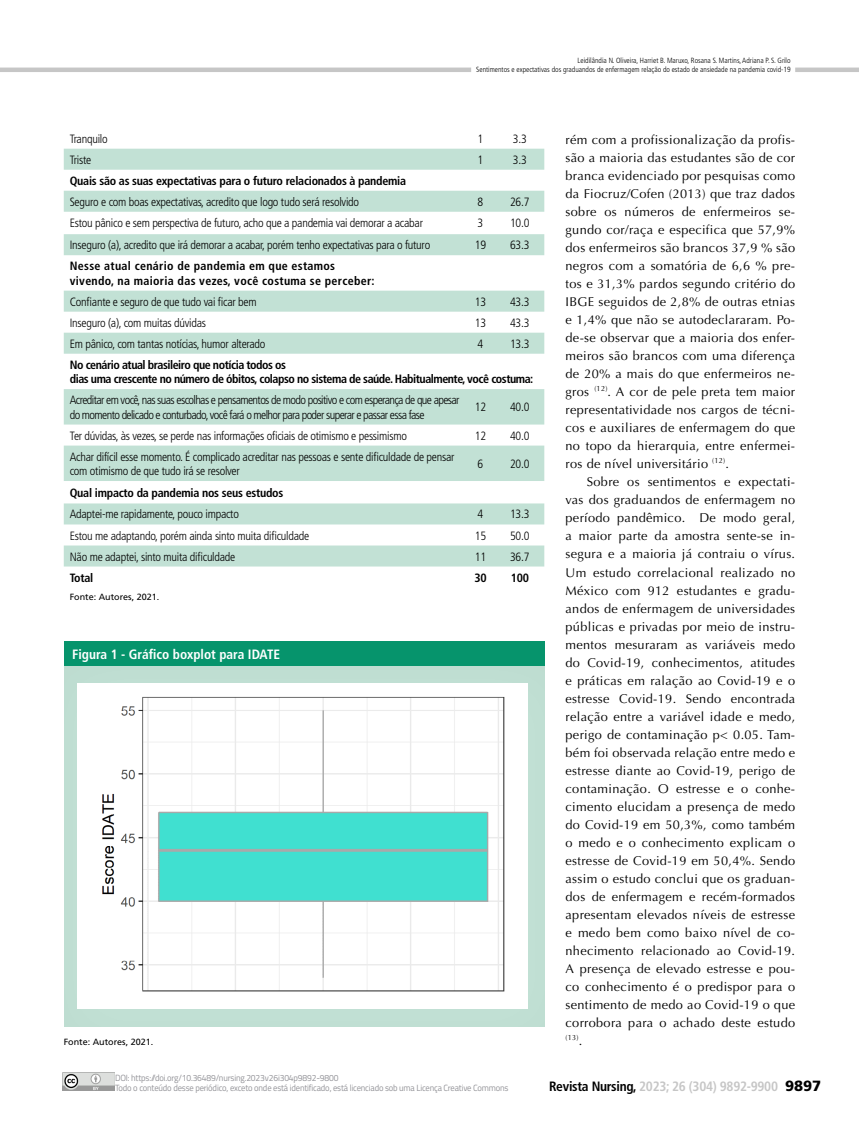
<style>
.page{position:relative;width:859px;height:1132px;background:#fff}
.page>*{position:absolute;margin:0;border:0;box-sizing:border-box;transform-origin:0 0}
.t1{font:700 condensed 13.5px "Frutiger LT Std";letter-spacing:-.02em;color:#c6c6c6}
.t2{font:700 condensed 13.5px "Frutiger LT Std";color:#fff}
.t3{font:12.75px/18px "Optima LT Std";letter-spacing:.025em;color:#000;text-align:justify}
.t4{font:300 condensed 12px/14.4px "Frutiger LT Std";letter-spacing:-.02em;color:#000}
.t5{font:300 condensed 12px/14.4px "Frutiger LT Std";letter-spacing:-.05em;color:#000}
.t6{font:700 condensed 12px/14.4px "Frutiger LT Std";letter-spacing:-.04em;color:#000}
.t7{font:700 condensed 12px "Frutiger LT Std";letter-spacing:-.02em;color:#000}
.t8{font:700 condensed 12px/14.4px "Frutiger LT Std";letter-spacing:.025em;color:#000}
.t9{font:9px/9.4px "Titillium";letter-spacing:-.02em;color:#939398;scale:.95 1}
.t10{font:9px "Frutiger LT Std";color:#000}
.t11{font:300 condensed 7.5px/9px "Frutiger LT Std";color:#000;text-align:right}
.t12{font:7.5px "Optima LT Std";color:#000}
.s1{font-size:12.75px}
.s2{color:#000}
.s3{font-weight:900;font-stretch:normal;font-size:14.85px;color:#000}
</style>
<div class="page">
<hr style="left:0;top:68px;width:471px;height:4px;background:#c6c6c6">
<hr style="left:795px;top:68px;width:64px;height:4px;background:#c6c6c6">
<img style="left:63px;top:1072px;width:51px;height:18px">
<svg style="left:64px;top:149px;width:480px;height:417px;fill:#c2e1d5"></svg>
<div style="left:50px;top:654px;width:506px;height:373px;background:#000;opacity:.03"></div>
<div style="left:64px;top:641px;width:480px;height:24px;background:#06946c"></div>
<div style="left:78px;top:682px;width:450px;height:326px;background:#fff"></div>
<img style="left:102px;top:696px;width:403px;height:296px">
<p class="t11" style="left:476px;top:56px;width:316px">Leidilândia N. Oliveira, Harriet B. Maruxo, Rosana S. Martins, Adriana P. S. Grilo<br>Sentimentos e expectativas dos graduandos de enfermagem relação do estado de ansiedade na pandemia covid-19</p>
<p class="t4" style="left:70px;top:131px;width:39px">Tranquilo</p>
<p class="t4" style="left:478px;top:131px;width:7px">1</p>
<p class="t4" style="left:513px;top:131px;width:15px">3.3</p>
<p class="t4" style="left:70px;top:152px;width:23px">Triste</p>
<p class="t4" style="left:478px;top:152px;width:7px">1</p>
<p class="t4" style="left:513px;top:152px;width:15px">3.3</p>
<p class="t7" style="left:70px;top:173px;width:338px">Quais são as suas expectativas para o futuro relacionados à pandemia</p>
<p class="t4" style="left:70px;top:194px;width:291px">Seguro e com boas expectativas, acredito que logo tudo será resolvido</p>
<p class="t4" style="left:478px;top:194px;width:7px">8</p>
<p class="t4" style="left:510px;top:194px;width:21px">26.7</p>
<p class="t4" style="left:70px;top:216px;width:355px">Estou pânico e sem perspectiva de futuro, acho que a pandemia vai demorar a acabar</p>
<p class="t4" style="left:478px;top:216px;width:7px">3</p>
<p class="t4" style="left:510px;top:216px;width:21px">10.0</p>
<p class="t4" style="left:70px;top:238px;width:362px">Inseguro (a), acredito que irá demorar a acabar, porém tenho expectativas para o futuro</p>
<p class="t4" style="left:475px;top:238px;width:13px">19</p>
<p class="t4" style="left:510px;top:238px;width:21px">63.3</p>
<p class="t8" style="left:70px;top:259px;width:306px">Nesse atual cenário de pandemia em que estamos vivendo, na maioria das vezes, você costuma se perceber:</p>
<p class="t4" style="left:70px;top:294px;width:188px">Confiante e seguro de que tudo vai ficar bem</p>
<p class="t4" style="left:475px;top:294px;width:13px">13</p>
<p class="t4" style="left:510px;top:294px;width:21px">43.3</p>
<p class="t4" style="left:70px;top:315px;width:138px">Inseguro (a), com muitas dúvidas</p>
<p class="t4" style="left:475px;top:315px;width:13px">13</p>
<p class="t4" style="left:510px;top:315px;width:21px">43.3</p>
<p class="t4" style="left:70px;top:336px;width:197px">Em pânico, com tantas notícias, humor alterado</p>
<p class="t4" style="left:478px;top:336px;width:7px">4</p>
<p class="t4" style="left:510px;top:336px;width:21px">13.3</p>
<p class="t6" style="left:70px;top:357px;width:465px">No cenário atual brasileiro que notícia todos os<br>dias uma crescente no número de óbitos, colapso no sistema de saúde. Habitualmente, você costuma:</p>
<p class="t5" style="left:70px;top:393px;width:391px">Acreditar em você, nas suas escolhas e pensamentos de modo positivo e com esperança de que apesar do momento delicado e conturbado, você fará o melhor para poder superar e passar essa fase</p>
<p class="t4" style="left:475px;top:400px;width:13px">12</p>
<p class="t4" style="left:510px;top:400px;width:21px">40.0</p>
<p class="t4" style="left:70px;top:428px;width:339px">Ter dúvidas, às vezes, se perde nas informações oficiais de otimismo e pessimismo</p>
<p class="t4" style="left:475px;top:428px;width:13px">12</p>
<p class="t4" style="left:510px;top:428px;width:21px">40.0</p>
<p class="t4" style="left:70px;top:449px;width:386px">Achar difícil esse momento. É complicado acreditar nas pessoas e sente dificuldade de pensar com otimismo de que tudo irá se resolver</p>
<p class="t4" style="left:478px;top:456px;width:7px">6</p>
<p class="t4" style="left:510px;top:456px;width:21px">20.0</p>
<p class="t7" style="left:70px;top:485px;width:215px">Qual impacto da pandemia nos seus estudos</p>
<p class="t4" style="left:70px;top:507px;width:171px">Adaptei-me rapidamente, pouco impacto</p>
<p class="t4" style="left:478px;top:507px;width:7px">4</p>
<p class="t4" style="left:510px;top:507px;width:21px">13.3</p>
<p class="t4" style="left:70px;top:528px;width:241px">Estou me adaptando, porém ainda sinto muita dificuldade</p>
<p class="t4" style="left:475px;top:528px;width:13px">15</p>
<p class="t4" style="left:510px;top:528px;width:21px">50.0</p>
<p class="t4" style="left:70px;top:549px;width:167px">Não me adaptei, sinto muita dificuldade</p>
<p class="t4" style="left:475px;top:549px;width:13px">11</p>
<p class="t4" style="left:510px;top:549px;width:21px">36.7</p>
<p class="t7" style="left:70px;top:570px;width:25px">Total</p>
<p class="t7" style="left:474px;top:570px;width:14px">30</p>
<p class="t7" style="left:511px;top:570px;width:20px">100</p>
<p class="t10" style="left:70px;top:591px;width:91px">Fonte: Autores, 2021.</p>
<p class="t2" style="left:72px;top:646px;width:209px">Figura 1 - Gráfico boxplot para IDATE</p>
<p class="t10" style="left:64px;top:1036px;width:91px">Fonte: Autores, 2021.</p>
<p class="t9" style="left:115px;top:1072px;width:416px">DOI: https://doi.org/10.36489/nursing.2023v26i304p9892-9800<br>Todo o conteúdo desse periódico, exceto onde está identificado, está licenciado sob uma Licença Creative Commons</p>
<p class="t3" style="left:566px;top:131px;width:231px">rém com a profissionalização da profis&shy;são a maioria das estudantes são de cor branca evidenciado por pesquisas como da Fiocruz/Cofen (2013) que traz dados sobre os números de enfermeiros se&shy;gundo cor/raça e especifica que 57,9% dos enfermeiros são brancos 37,9 % são negros com a somatória de 6,6 % pre&shy;tos e 31,3% pardos segundo critério do IBGE seguidos de 2,8% de outras etnias e 1,4% que não se autodeclararam. Po&shy;de-se observar que a maioria dos enfer&shy;meiros são brancos com uma diferença de 20% a mais do que enfermeiros ne&shy;gros <sup>(12)</sup>. A cor de pele preta tem maior representatividade nos cargos de técni&shy;cos e auxiliares de enfermagem do que no topo da hierarquia, entre enfermei&shy;ros de nível universitário <sup>(12)</sup>.</p>
<p class="t3" style="left:566px;top:473px;width:231px;text-indent:21px">Sobre os sentimentos e expectati&shy;vas dos graduandos de enfermagem no período pandêmico. De modo geral, a maior parte da amostra sente-se in&shy;segura e a maioria já contraiu o vírus.<br>Um estudo correlacional realizado no México com 912 estudantes e gradu&shy;andos de enfermagem de universidades públicas e privadas por meio de instru&shy;mentos mesuraram as variáveis medo do Covid-19, conhecimentos, atitudes e práticas em ralação ao Covid-19 e o estresse Covid-19. Sendo encontrada relação entre a variável idade e medo, perigo de contaminação p&lt; 0.05. Tam&shy;bém foi observada relação entre medo e estresse diante ao Covid-19, perigo de contaminação. O estresse e o conhe&shy;cimento elucidam a presença de medo do Covid-19 em 50,3%, como também o medo e o conhecimento explicam o estresse de Covid-19 em 50,4%. Sendo assim o estudo conclui que os graduan&shy;dos de enfermagem e recém-formados apresentam elevados níveis de estresse e medo bem como baixo nível de co&shy;nhecimento relacionado ao Covid-19.<br>A presença de elevado estresse e pou&shy;co conhecimento é o predispor para o sentimento de medo ao Covid-19 o que corrobora para o achado deste estudo</p>
<p class="t12" style="left:566px;top:1032px;width:18px">(13)<span class="s1">.</span></p>
<p class="t1" style="left:549px;top:1077px;width:274px"><span class="s2">Revista Nursing,</span> 2023; 26 (304) 9892-9900 <span class="s3">9897</span></p>
</div>
